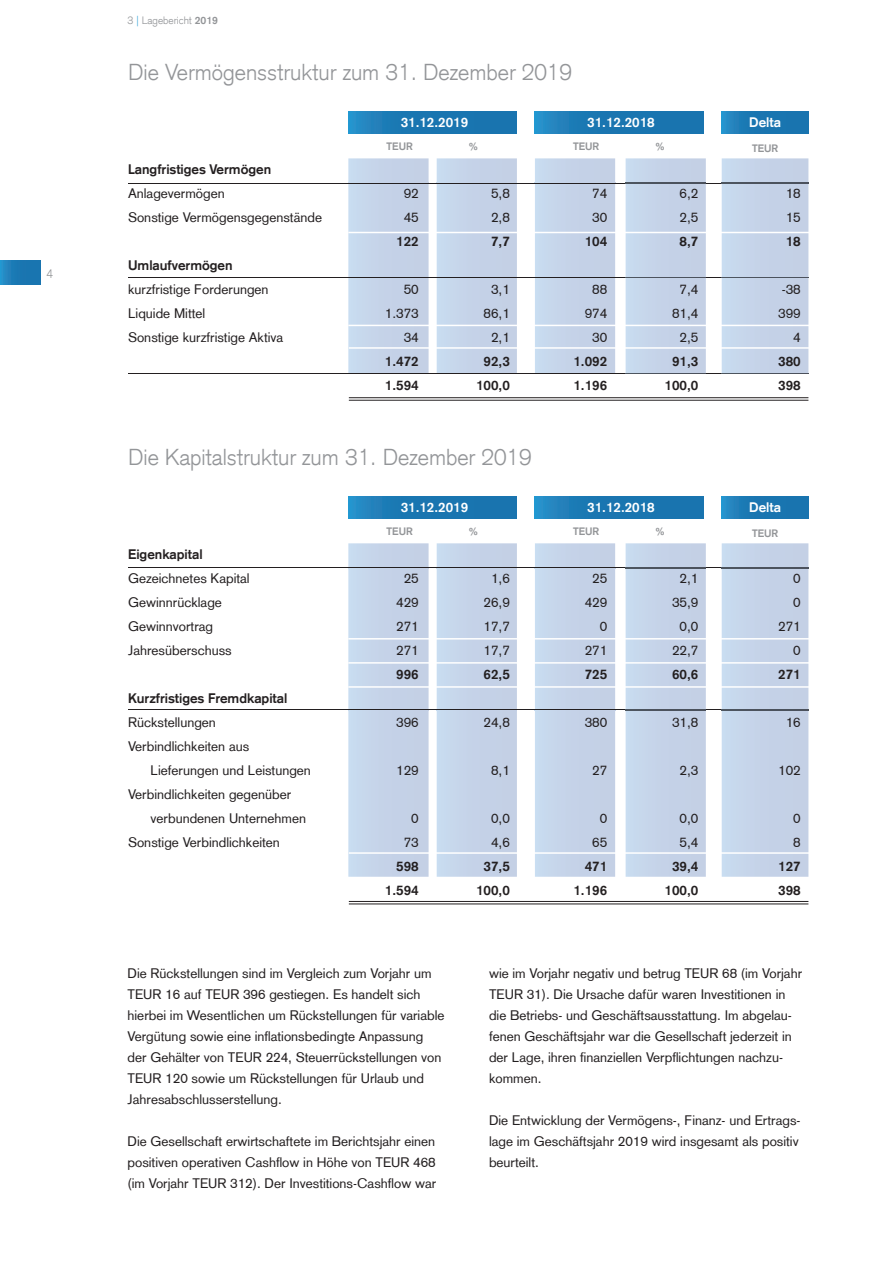
<style>
.page{position:relative;width:893px;height:1263px;background:#fff}
.page>*{position:absolute;margin:0;border:0;box-sizing:border-box;transform-origin:0 0}
.t1{font:300 22.5px "Basic Commercial LT Com";color:#939598}
.t2{font:13.5px/24px "Basic Commercial LT Com";color:#231f20}
.t3{font:700 13.5px/24px "Basic Commercial LT Com";color:#231f20}
.t4{font:700 13.5px "Basic Commercial LT Com";color:#fff}
.t5{font:300 12px "Basic Commercial LT Com";color:#939598}
.t6{font:700 10.5px "Basic Commercial LT Com";color:#939598}
.t7{font:300 10.5px "Basic Commercial LT Com";color:#939598}
.s1{color:#2199d2}
.s2{font-weight:700}
</style>
<div class="page">
<svg style="left:535px;top:158px;width:80px;height:215px;background:#c5d4e9"></svg>
<svg style="left:348px;top:111px;width:169px;height:23px;background:#1b79b4"></svg>
<svg style="left:348px;top:158px;width:81px;height:215px;background:#c6d4e9"></svg>
<svg style="left:437px;top:158px;width:80px;height:215px;background:#c5d4e9"></svg>
<hr style="left:128px;top:183px;width:680px;height:1px;background:#231f20">
<hr style="left:128px;top:277px;width:680px;height:1px;background:#231f20">
<hr style="left:128px;top:373px;width:680px;height:1px;background:#231f20">
<svg style="left:626px;top:158px;width:80px;height:215px;background:#c5d3e8"></svg>
<img style="left:626px;top:183px;width:80px;height:1px">
<img style="left:626px;top:277px;width:80px;height:1px">
<img style="left:626px;top:373px;width:80px;height:1px">
<div style="left:535px;top:111px;width:168px;height:23px;background:linear-gradient(to right,#2284be,#166eaa)"></div>
<svg style="left:722px;top:158px;width:86px;height:215px;background:#c5d3e8"></svg>
<img style="left:722px;top:183px;width:86px;height:1px">
<img style="left:722px;top:277px;width:86px;height:1px">
<img style="left:722px;top:373px;width:86px;height:1px">
<div style="left:722px;top:111px;width:86px;height:23px;background:linear-gradient(to right,#2184bd,#166faa)"></div>
<hr style="left:348px;top:232px;width:462px;height:1px;background:#fff">
<hr style="left:348px;top:325px;width:462px;height:1px;background:#fff">
<hr style="left:349px;top:347px;width:461px;height:2px;background:#fff">
<hr style="left:349px;top:397px;width:459px;height:1px;background:#231f20">
<hr style="left:349px;top:400px;width:459px;height:1px;background:#231f20">
<svg style="left:535px;top:543px;width:80px;height:334px;background:#c4d3e8"></svg>
<svg style="left:348px;top:496px;width:169px;height:23px;background:#1b79b4"></svg>
<svg style="left:348px;top:543px;width:81px;height:334px;background:#c5d3e8"></svg>
<svg style="left:437px;top:543px;width:80px;height:334px;background:#c4d3e8"></svg>
<hr style="left:128px;top:568px;width:680px;height:1px;background:#231f20">
<hr style="left:128px;top:709px;width:680px;height:1px;background:#231f20">
<svg style="left:626px;top:543px;width:80px;height:334px;background:#c4d3e8"></svg>
<img style="left:626px;top:568px;width:80px;height:1px">
<img style="left:626px;top:709px;width:80px;height:1px">
<div style="left:535px;top:496px;width:168px;height:23px;background:linear-gradient(to right,#2284be,#166eaa)"></div>
<svg style="left:722px;top:543px;width:86px;height:334px;background:#c4d3e8"></svg>
<img style="left:722px;top:568px;width:86px;height:1px">
<img style="left:722px;top:709px;width:86px;height:1px">
<div style="left:722px;top:496px;width:86px;height:23px;background:linear-gradient(to right,#2184bd,#166faa)"></div>
<hr style="left:348px;top:638px;width:473px;height:1px;background:#fff">
<hr style="left:348px;top:686px;width:469px;height:2px;background:#fff">
<hr style="left:349px;top:852px;width:472px;height:2px;background:#fff">
<hr style="left:349px;top:901px;width:459px;height:1px;background:#231f20">
<hr style="left:349px;top:904px;width:459px;height:1px;background:#231f20">
<hr style="left:348px;top:662px;width:473px;height:2px;background:#fff">
<div style="left:0;top:260px;width:41px;height:24px;background:linear-gradient(to right,#2587c1,#156ea9)"></div>
<p class="t5" style="left:46px;top:266px;width:8px">4</p>
<p class="t7" style="left:128px;top:15px;width:92px">3 <span class="s1">|</span> Lagebericht <span class="s2">2019</span></p>
<h1 class="t1" style="left:128px;top:59px;width:445px">Die Vermögensstruktur zum 31. Dezember 2019</h1>
<p class="t4" style="left:401px;top:115px;width:69px">31.12.2019</p>
<p class="t3" style="left:128px;top:158px;width:145px">Langfristiges Vermögen</p>
<p class="t2" style="left:128px;top:182px;width:195px">Anlagevermögen<br>Sonstige Vermögensgegenstände</p>
<p class="t3" style="left:128px;top:254px;width:106px">Umlaufvermögen</p>
<p class="t2" style="left:128px;top:278px;width:157px">kurzfristige Forderungen<br>Liquide Mittel<br>Sonstige kurzfristige Aktiva</p>
<p class="t6" style="left:387px;top:140px;width:28px">TEUR</p>
<p class="t6" style="left:468px;top:140px;width:12px">%</p>
<p class="t2" style="left:404px;top:182px;width:17px">92<br>45</p>
<p class="t3" style="left:396px;top:230px;width:24px">122</p>
<p class="t2" style="left:385px;top:278px;width:35px;text-align:right">50<br>1.373<br>34</p>
<p class="t3" style="left:385px;top:350px;width:35px">1.472<br>1.594</p>
<p class="t2" style="left:491px;top:182px;width:20px">5,8<br>2,8</p>
<p class="t3" style="left:491px;top:230px;width:20px">7,7</p>
<p class="t2" style="left:484px;top:278px;width:28px;text-align:center">3,1<br>86,1<br>2,1</p>
<p class="t3" style="left:476px;top:350px;width:35px;text-align:center">92,3<br>100,0</p>
<h1 class="t1" style="left:128px;top:444px;width:405px">Die Kapitalstruktur zum 31. Dezember 2019</h1>
<p class="t4" style="left:401px;top:500px;width:69px">31.12.2019</p>
<p class="t3" style="left:128px;top:542px;width:76px">Eigenkapital</p>
<p class="t2" style="left:128px;top:567px;width:123px">Gezeichnetes Kapital<br>Gewinnrücklage<br>Gewinnvortrag<br>Jahresüberschuss</p>
<p class="t3" style="left:128px;top:686px;width:161px">Kurzfristiges Fremdkapital</p>
<p class="t2" style="left:128px;top:711px;width:89px">Rückstellungen</p>
<p class="t2" style="left:128px;top:735px;width:123px">Verbindlichkeiten aus</p>
<p class="t2" style="left:151px;top:759px;width:162px">Lieferungen und Leistungen</p>
<p class="t2" style="left:128px;top:783px;width:165px">Verbindlichkeiten gegenüber</p>
<p class="t2" style="left:151px;top:807px;width:157px">verbundenen Unternehmen</p>
<p class="t2" style="left:128px;top:831px;width:153px">Sonstige Verbindlichkeiten</p>
<p class="t6" style="left:387px;top:525px;width:28px">TEUR</p>
<p class="t6" style="left:468px;top:525px;width:12px">%</p>
<p class="t2" style="left:396px;top:567px;width:24px;text-align:center">25<br>429<br>271<br>271</p>
<p class="t3" style="left:396px;top:662px;width:24px">996</p>
<p class="t2" style="left:396px;top:711px;width:24px">396</p>
<p class="t2" style="left:396px;top:759px;width:24px">129</p>
<p class="t2" style="left:404px;top:807px;width:17px;text-align:center">0<br>73</p>
<p class="t3" style="left:385px;top:854px;width:35px;text-align:right">598<br>1.594</p>
<p class="t2" style="left:484px;top:567px;width:28px;text-align:center">1,6<br>26,9<br>17,7<br>17,7</p>
<p class="t3" style="left:484px;top:662px;width:28px">62,5</p>
<p class="t2" style="left:484px;top:711px;width:28px">24,8</p>
<p class="t2" style="left:491px;top:759px;width:20px">8,1</p>
<p class="t2" style="left:491px;top:807px;width:20px">0,0<br>4,6</p>
<p class="t3" style="left:476px;top:854px;width:35px;text-align:center">37,5<br>100,0</p>
<p class="t4" style="left:587px;top:115px;width:69px">31.12.2018</p>
<p class="t6" style="left:573px;top:140px;width:28px">TEUR</p>
<p class="t6" style="left:655px;top:140px;width:12px">%</p>
<p class="t2" style="left:592px;top:182px;width:17px">74<br>30</p>
<p class="t3" style="left:585px;top:230px;width:24px">104</p>
<p class="t2" style="left:585px;top:278px;width:24px;text-align:center">88<br>974<br>30</p>
<p class="t3" style="left:573px;top:350px;width:35px">1.092<br>1.196</p>
<p class="t2" style="left:680px;top:182px;width:20px">6,2<br>2,5</p>
<p class="t3" style="left:680px;top:230px;width:20px">8,7</p>
<p class="t2" style="left:672px;top:278px;width:28px;text-align:center">7,4<br>81,4<br>2,5</p>
<p class="t3" style="left:665px;top:350px;width:35px;text-align:center">91,3<br>100,0</p>
<p class="t4" style="left:587px;top:500px;width:69px">31.12.2018</p>
<p class="t6" style="left:573px;top:525px;width:28px">TEUR</p>
<p class="t6" style="left:655px;top:525px;width:12px">%</p>
<p class="t2" style="left:585px;top:567px;width:24px;text-align:right">25<br>429<br>0<br>271</p>
<p class="t3" style="left:585px;top:662px;width:24px">725</p>
<p class="t2" style="left:585px;top:711px;width:24px">380</p>
<p class="t2" style="left:592px;top:759px;width:17px">27</p>
<p class="t2" style="left:592px;top:807px;width:17px;text-align:center">0<br>65</p>
<p class="t3" style="left:573px;top:854px;width:35px;text-align:right">471<br>1.196</p>
<p class="t2" style="left:672px;top:567px;width:28px;text-align:center">2,1<br>35,9<br>0,0<br>22,7</p>
<p class="t3" style="left:672px;top:662px;width:28px">60,6</p>
<p class="t2" style="left:672px;top:711px;width:28px">31,8</p>
<p class="t2" style="left:680px;top:759px;width:20px">2,3</p>
<p class="t2" style="left:680px;top:807px;width:20px">0,0<br>5,4</p>
<p class="t3" style="left:665px;top:855px;width:35px;text-align:center">39,4<br>100,0</p>
<p class="t4" style="left:749px;top:115px;width:33px">Delta</p>
<p class="t6" style="left:752px;top:142px;width:28px">TEUR</p>
<p class="t2" style="left:786px;top:182px;width:17px">18<br>15</p>
<p class="t3" style="left:786px;top:230px;width:17px">18</p>
<p class="t2" style="left:778px;top:278px;width:24px;text-align:right">-38<br>399<br>4</p>
<p class="t3" style="left:778px;top:350px;width:24px">380<br>398</p>
<p class="t4" style="left:749px;top:500px;width:33px">Delta</p>
<p class="t6" style="left:752px;top:527px;width:28px">TEUR</p>
<p class="t2" style="left:778px;top:567px;width:24px;text-align:right">0<br>0<br>271<br>0</p>
<p class="t3" style="left:778px;top:662px;width:24px">271</p>
<p class="t2" style="left:786px;top:711px;width:17px">16</p>
<p class="t2" style="left:778px;top:759px;width:24px">102</p>
<p class="t2" style="left:793px;top:807px;width:9px">0<br>8</p>
<p class="t3" style="left:778px;top:854px;width:24px">127<br>398</p>
<p class="t2" style="left:128px;top:962px;width:318px;line-height:21px">Die Rückstellungen sind im Vergleich zum Vorjahr um TEUR 16 auf TEUR 396 gestiegen. Es handelt sich hierbei im Wesentlichen um Rückstellungen für variable Vergütung sowie eine inflationsbedingte Anpassung der Gehälter von TEUR 224, Steuerrückstellungen von TEUR 120 sowie um Rückstellungen für Urlaub und Jahresabschlusserstellung.</p>
<p class="t2" style="left:128px;top:1130px;width:310px;line-height:21px;text-align:justify">Die Gesellschaft erwirtschaftete im Berichtsjahr einen positiven operativen Cashflow in Höhe von TEUR 468 (im Vorjahr TEUR 312). Der Investitions-Cashflow war</p>
<p class="t2" style="left:489px;top:962px;width:315px;line-height:21px">wie im Vorjahr negativ und betrug TEUR 68 (im Vorjahr TEUR 31). Die Ursache dafür waren Investitionen in die Betriebs- und Geschäftsausstattung. Im abgelau&shy;fenen Geschäftsjahr war die Gesellschaft jederzeit in der Lage, ihren finanziellen Verpflichtungen nachzu&shy;kommen.</p>
<p class="t2" style="left:489px;top:1109px;width:313px;line-height:21px">Die Entwicklung der Vermögens-, Finanz- und Ertrags&shy;lage im Geschäftsjahr 2019 wird insgesamt als positiv beurteilt.</p>
</div>
